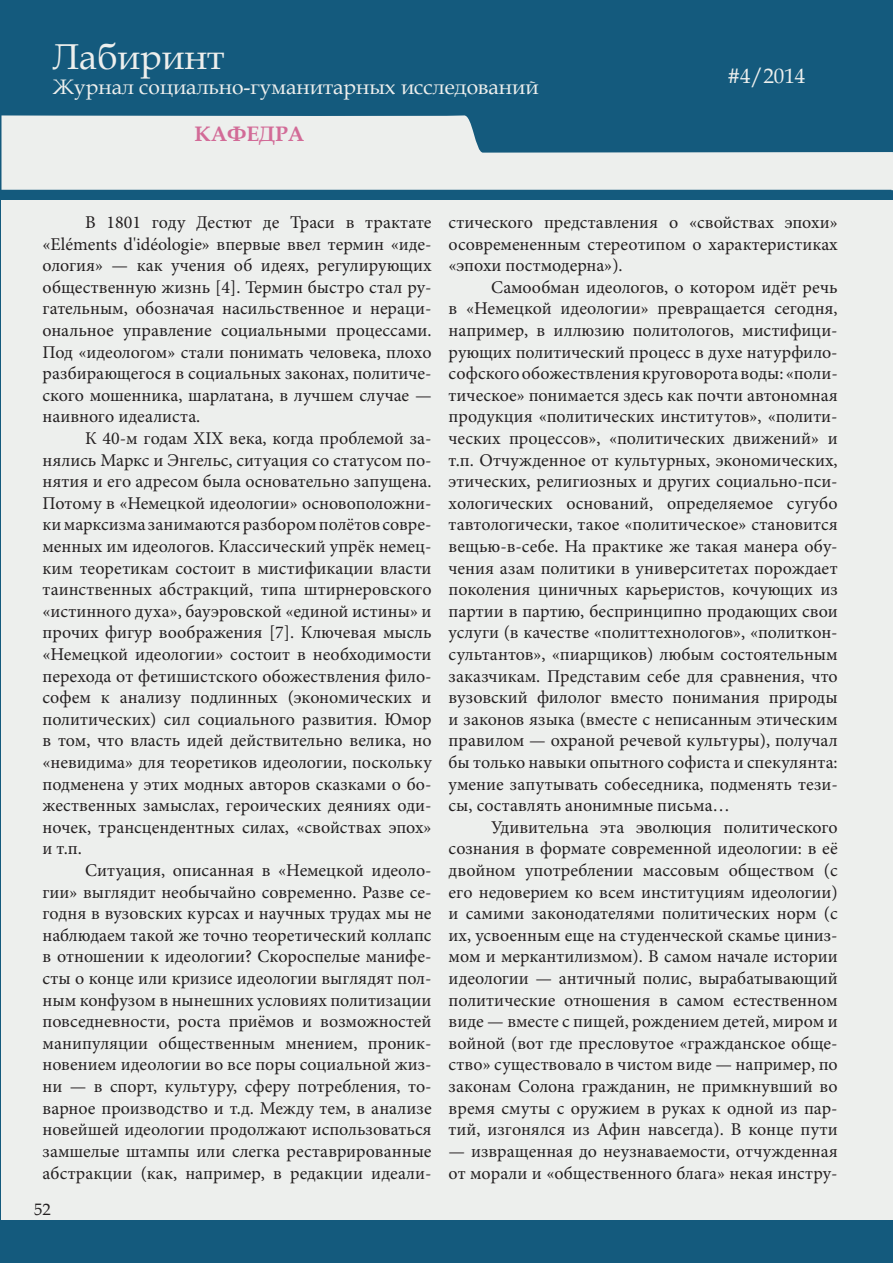
<style>
.page{position:relative;width:893px;height:1263px;background:#fff}
.page>*{position:absolute;margin:0;border:0;box-sizing:border-box;transform-origin:0 0}
.t1{font:36px "Book Antiqua";color:#edefed}
.t2{font:21px "Book Antiqua";color:#edefed}
.t3{font:700 21px "Book Antiqua";color:#d26b97}
.t4{font:18px/21.6px "Minion Pro";color:#231f20;text-align:justify}
.t5{font:16.5px "Book Antiqua";color:#231f20}
</style>
<div class="page">
<div style="left:1px;top:0;width:892px;height:1262px;background:#145a7d"></div>
<div style="left:2px;top:200px;width:891px;height:1020px;background:#edefed"></div>
<svg style="left:2px;top:115px;width:889px;height:75px;fill:#edefed"></svg>
<svg style="left:891px;top:152px;width:2px;height:1111px"></svg>
<h1 class="t1" style="left:53px;top:31px;width:173px">Лабиринт</h1>
<p class="t2" style="left:53px;top:72px;width:487px">Журнал социально-гуманитарных исследований</p>
<p class="t3" style="left:194px;top:120px;width:111px">КАФЕДРА</p>
<p class="t2" style="left:727px;top:61px;width:79px">#4/2014</p>
<p class="t2" style="left:740px;top:61px;width:12px">1</p>
<p class="t4" style="left:43px;top:211px;width:391px;text-indent:43px">В 1801 году Дестют де Траси в трактате «Eléments d'idéologie» впервые ввел термин «иде&shy;ология» — как учения об идеях, регулирующих общественную жизнь [4]. Термин быстро стал ру&shy;гательным, обозначая насильственное и нераци&shy;ональное управление социальными процессами.<br>Под «идеологом» стали понимать человека, плохо разбирающегося в социальных законах, политиче&shy;ского мошенника, шарлатана, в лучшем случае — наивного идеалиста.</p>
<p class="t4" style="left:43px;top:427px;width:391px;text-indent:43px">К 40-м годам XIX века, когда проблемой за&shy;нялись Маркс и Энгельс, ситуация со статусом по&shy;нятия и его адресом была основательно запущена.<br>Потому в «Немецкой идеологии» основоположни&shy;ки марксизма занимаются разбором полётов совре&shy;менных им идеологов. Классический упрёк немец&shy;ким теоретикам состоит в мистификации власти таинственных абстракций, типа штирнеровского «истинного духа», бауэровской «единой истины» и прочих фигур воображения [7]. Ключевая мысль «Немецкой идеологии» состоит в необходимости перехода от фетишистского обожествления фило&shy;софем к анализу подлинных (экономических и политических) сил социального развития. Юмор в том, что власть идей действительно велика, но «невидима» для теоретиков идеологии, поскольку подменена у этих модных авторов сказками о бо&shy;жественных замыслах, героических деяниях оди&shy;ночек, трансцендентных силах, «свойствах эпох» и т.п.</p>
<p class="t4" style="left:43px;top:859px;width:391px;text-indent:43px">Ситуация, описанная в «Немецкой идеоло&shy;гии» выглядит необычайно современно. Разве се&shy;годня в вузовских курсах и научных трудах мы не наблюдаем такой же точно теоретический коллапс в отношении к идеологии? Скороспелые манифе&shy;сты о конце или кризисе идеологии выглядят пол&shy;ным конфузом в нынешних условиях политизации повседневности, роста приёмов и возможностей манипуляции общественным мнением, проник&shy;новением идеологии во все поры социальной жиз&shy;ни — в спорт, культуру, сферу потребления, то&shy;варное производство и т.д. Между тем, в анализе новейшей идеологии продолжают использоваться замшелые штампы или слегка реставрированные абстракции (как, например, в редакции идеали-</p>
<p class="t5" style="left:34px;top:1198px;width:18px">52</p>
<p class="t4" style="left:449px;top:211px;width:391px">стического представления о «свойствах эпохи» осовремененным стереотипом о характеристиках «эпохи постмодерна»).</p>
<p class="t4" style="left:449px;top:276px;width:391px;text-indent:43px">Самообман идеологов, о котором идёт речь в «Немецкой идеологии» превращается сегодня, например, в иллюзию политологов, мистифици&shy;рующих политический процесс в духе натурфило&shy;софского обожествления круговорота воды: «поли&shy;тическое» понимается здесь как почти автономная продукция «политических институтов», «полити&shy;ческих процессов», «политических движений» и т.п. Отчужденное от культурных, экономических, этических, религиозных и других социально-пси&shy;хологических оснований, определяемое сугубо тавтологически, такое «политическое» становится вещью-в-себе. На практике же такая манера обу&shy;чения азам политики в университетах порождает поколения циничных карьеристов, кочующих из партии в партию, беспринципно продающих свои услуги (в качестве «политтехнологов», «политкон&shy;сультантов», «пиарщиков) любым состоятельным заказчикам. Представим себе для сравнения, что вузовский филолог вместо понимания природы и законов языка (вместе с неписанным этическим правилом — охраной речевой культуры), получал бы только навыки опытного софиста и спекулянта: умение запутывать собеседника, подменять тези&shy;сы, составлять анонимные письма…</p>
<p class="t4" style="left:449px;top:816px;width:391px;text-indent:43px">Удивительна эта эволюция политического сознания в формате современной идеологии: в её двойном употреблении массовым обществом (с его недоверием ко всем институциям идеологии) и самими законодателями политических норм (с их, усвоенным еще на студенческой скамье циниз&shy;мом и меркантилизмом). В самом начале истории идеологии — античный полис, вырабатывающий политические отношения в самом естественном виде — вместе с пищей, рождением детей, миром и войной (вот где пресловутое «гражданское обще&shy;ство» существовало в чистом виде — например, по законам Солона гражданин, не примкнувший во время смуты с оружием в руках к одной из пар&shy;тий, изгонялся из Афин навсегда). В конце пути</p>
<p class="t4" style="left:449px;top:1140px;width:391px">— извращенная до неузнаваемости, отчужденная от морали и «общественного блага» некая инстру-</p>
</div>
